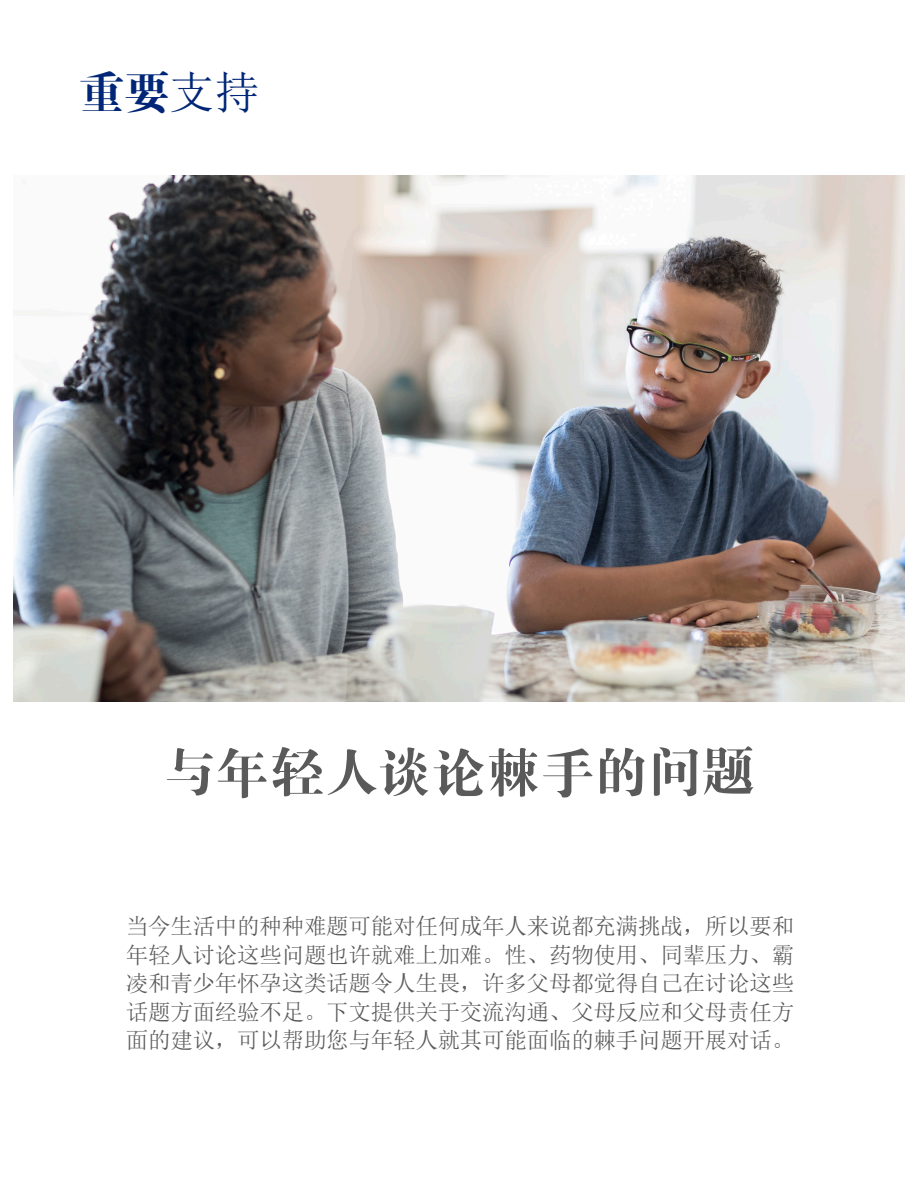
<style>
.page{position:relative;width:918px;height:1188px;background:#fff}
.page>*{position:absolute;margin:0;border:0;box-sizing:border-box;transform-origin:0 0}
.Headline{font:54px "FZDBSJW GB1 0";color:#5a5a5a}
.t1{font:45.3px "FZDBSJW GB1 0";color:#002677}
.Body{font:22.5px/28.5px "Sim Sun";letter-spacing:-.01em;color:#5a5a5a;text-align:justify}
.s1{font-family:"Sim Sun";font-size:45px}
</style>
<div class="page">
<img style="left:14px;top:176px;width:890px;height:526px">
<h2 class="t1" style="left:79px;top:68px;width:182px">重要<span class="s1">支持</span></h2>
<p class="Headline" style="left:162px;top:744px;width:595px">与年轻人谈论棘手的问题</p>
<p class="Body" style="left:126px;top:912px;width:670px">当今生活中的种种难题可能对任何成年人来说都充满挑战，所以要和年轻人讨论这些问题也许就难上加难。性、药物使用、同辈压力、霸凌和青少年怀孕这类话题令人生畏，许多父母都觉得自己在讨论这些话题方面经验不足。下文提供关于交流沟通、父母反应和父母责任方面的建议，可以帮助您与年轻人就其可能面临的棘手问题开展对话。</p>
</div>
